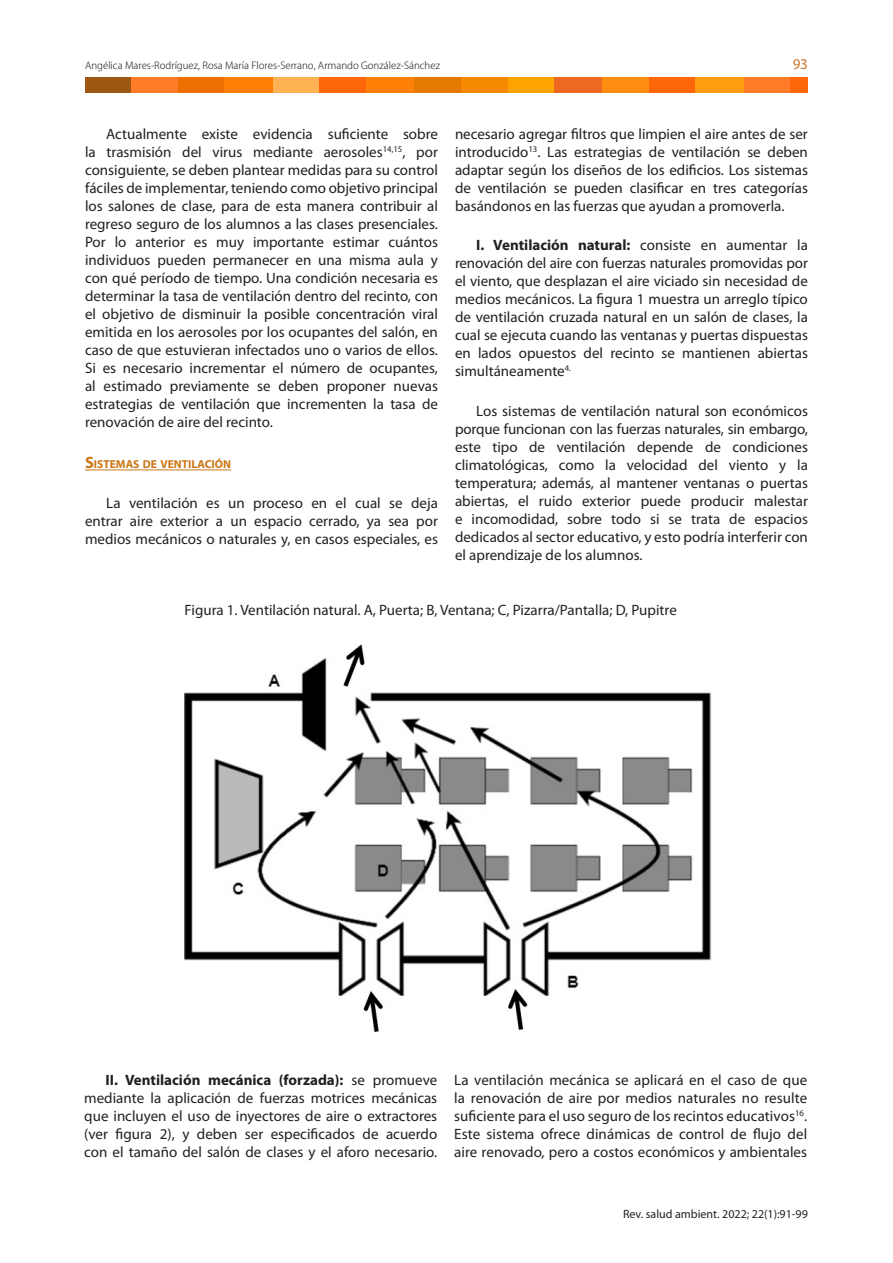
<style>
.page{position:relative;width:893px;height:1263px;background:#fff}
.page>*{position:absolute;margin:0;border:0;box-sizing:border-box;transform-origin:0 0}
.texto_Base_salto_1{font:15px/18px "Myriad Pro";color:#231f20;text-align:justify}
.texto_Base{font:15px "Myriad Pro";color:#222}
.t1{font:15px "Myriad Pro";color:#cb7729}
.texto_Base-2{font:12px "Myriad Pro";color:#231f20}
.TITULO_SUB_PÁRRAFO{font:700 11.55px "Myriad Pro";color:#cc7717}
.TITULO_SUB{font:300 9.75px "Koz Go Pro";color:#231f20}
.s1{font-size:16.5px}
.s2{font-weight:700}
.s3{color:#231f20}
</style>
<div class="page">
<div style="left:85px;top:77px;width:47px;height:15px;background:#9f580f"></div>
<div style="left:132px;top:77px;width:46px;height:15px;background:#ff7b28"></div>
<div style="left:178px;top:77px;width:54px;height:15px;background:#ed6f00"></div>
<div style="left:224px;top:77px;width:56px;height:15px;background:#ff8006"></div>
<div style="left:273px;top:77px;width:47px;height:15px;background:#ffb254"></div>
<div style="left:320px;top:77px;width:52px;height:15px;background:#ff660a"></div>
<div style="left:366px;top:77px;width:53px;height:15px;background:#ff8006"></div>
<div style="left:414px;top:77px;width:47px;height:15px;background:#e47a00"></div>
<div style="left:461px;top:77px;width:52px;height:15px;background:#f68900"></div>
<div style="left:508px;top:77px;width:47px;height:15px;background:#ffa302"></div>
<div style="left:555px;top:77px;width:51px;height:15px;background:#ec691f"></div>
<div style="left:602px;top:77px;width:52px;height:15px;background:#ff8d11"></div>
<div style="left:649px;top:77px;width:50px;height:15px;background:#ff660a"></div>
<div style="left:696px;top:77px;width:53px;height:15px;background:#ff9d10"></div>
<div style="left:744px;top:77px;width:47px;height:15px;background:#ff7b28"></div>
<div style="left:791px;top:77px;width:17px;height:15px;background:#ff660a"></div>
<hr style="left:85px;top:469px;width:146px;height:1px;background:#cc7717">
<img style="left:185px;top:644px;width:526px;height:388px">
<p class="TITULO_SUB" style="left:85px;top:59px;width:356px">Angélica Mares-Rodríguez, Rosa María Flores-Serrano, Armando González-Sánchez</p>
<p class="t1" style="left:793px;top:55px;width:17px">93</p>
<p class="texto_Base_salto_1" style="left:85px;top:125px;width:354px;text-indent:21px">Actualmente existe evidencia suficiente sobre la trasmisión del virus mediante aerosoles<sup>14,15</sup>, por consiguiente, se deben plantear medidas para su control fáciles de implementar, teniendo como objetivo principal los salones de clase, para de esta manera contribuir al regreso seguro de los alumnos a las clases presenciales.<br>Por lo anterior es muy importante estimar cuántos individuos pueden permanecer en una misma aula y con qué período de tiempo. Una condición necesaria es determinar la tasa de ventilación dentro del recinto, con el objetivo de disminuir la posible concentración viral emitida en los aerosoles por los ocupantes del salón, en caso de que estuvieran infectados uno o varios de ellos.<br>Si es necesario incrementar el número de ocupantes, al estimado previamente se deben proponer nuevas estrategias de ventilación que incrementen la tasa de renovación de aire del recinto.</p>
<p class="TITULO_SUB_PÁRRAFO" style="left:85px;top:457px;width:148px"><span class="s1">S</span>ISTEMAS DE VENTILACIÓN</p>
<p class="texto_Base_salto_1" style="left:85px;top:494px;width:354px;text-indent:21px">La ventilación es un proceso en el cual se deja entrar aire exterior a un espacio cerrado, ya sea por medios mecánicos o naturales y, en casos especiales, es</p>
<p class="texto_Base_salto_1" style="left:455px;top:125px;width:354px">necesario agregar filtros que limpien el aire antes de ser introducido<sup>13</sup>. Las estrategias de ventilación se deben adaptar según los diseños de los edificios. Los sistemas de ventilación se pueden clasificar en tres categorías basándonos en las fuerzas que ayudan a promoverla.</p>
<p class="texto_Base_salto_1" style="left:455px;top:236px;width:354px;text-indent:21px"><span class="s2">I. Ventilación natural:</span> consiste en aumentar la renovación del aire con fuerzas naturales promovidas por el viento, que desplazan el aire viciado sin necesidad de medios mecánicos. La figura 1 muestra un arreglo típico de ventilación cruzada natural en un salón de clases, la cual se ejecuta cuando las ventanas y puertas dispuestas en lados opuestos del recinto se mantienen abiertas simultáneamente<sup>4.</sup></p>
<p class="texto_Base_salto_1" style="left:455px;top:402px;width:354px;text-indent:21px">Los sistemas de ventilación natural son económicos porque funcionan con las fuerzas naturales, sin embargo, este tipo de ventilación depende de condiciones climatológicas, como la velocidad del viento y la temperatura; además, al mantener ventanas o puertas abiertas, el ruido exterior puede producir malestar e incomodidad, sobre todo si se trata de espacios dedicados al sector educativo, y esto podría interferir con el aprendizaje de los alumnos.</p>
<p class="texto_Base" style="left:185px;top:600px;width:494px"><span class="s3">Figura 1. Ventilación natural.</span> A, Puerta; B, Ventana; C, Pizarra/Pantalla; D, Pupitre</p>
<p class="texto_Base_salto_1" style="left:84px;top:1070px;width:354px;text-indent:21px"><span class="s2">II. Ventilación mecánica (forzada):</span> se promueve mediante la aplicación de fuerzas motrices mecánicas que incluyen el uso de inyectores de aire o extractores (ver figura 2), y deben ser especificados de acuerdo con el tamaño del salón de clases y el aforo necesario.</p>
<p class="texto_Base_salto_1" style="left:454px;top:1070px;width:354px">La ventilación mecánica se aplicará en el caso de que la renovación de aire por medios naturales no resulte suficiente para el uso seguro de los recintos educativos<sup>16</sup>.<br>Este sistema ofrece dinámicas de control de flujo del aire renovado, pero a costos económicos y ambientales</p>
<p class="texto_Base-2" style="left:623px;top:1206px;width:186px">Rev. salud ambient. 2022; 22(1):91-99</p>
</div>
